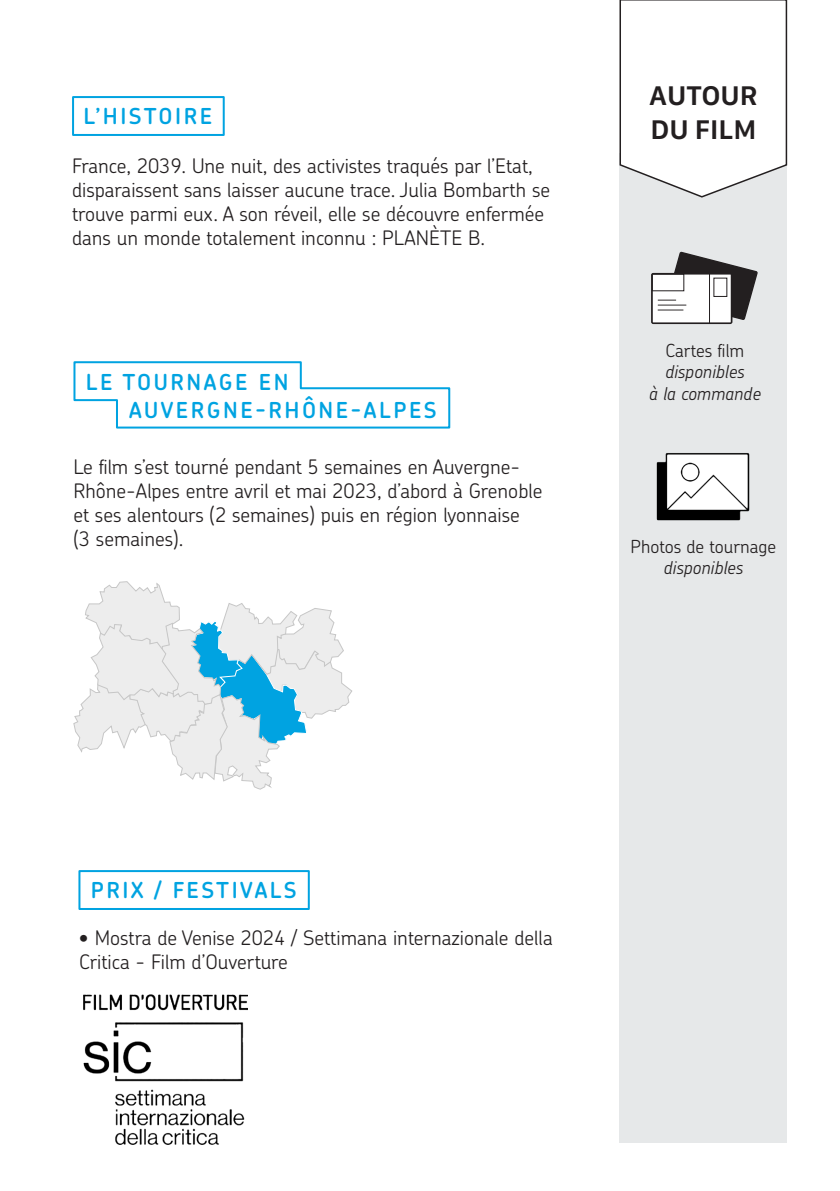
<style>
.page{position:relative;width:840px;height:1191px;background:#fff}
.page>*{position:absolute;margin:0;border:0;box-sizing:border-box;transform-origin:0 0}
.AUTOUR_DU_FILM{font:900 28px "SF Compact";color:#231f20}
.t1{font:600 22px "Chevin Pro";letter-spacing:.115em;color:#00a3e1}
.Paragraphes_fiches_films{font:300 20px/24px "Chevin Pro";color:#231f20}
.t2{font:300 18px/21.6px "Chevin Pro";color:#231f20;text-align:center}
.t3{font:italic 300 18px "Chevin Pro";color:#231f20}
.s1{font-style:italic}
</style>
<div class="page">
<svg style="left:73px;top:361px;width:378px;height:68px"></svg>
<div style="left:72px;top:96px;width:152px;height:40px;border:2px solid #00a3e1"></div>
<div style="left:619px;top:153px;width:167px;height:989px;background:#e6e8e9"></div>
<svg style="left:619px;top:0;width:168px;height:198px"></svg>
<svg style="left:73px;top:581px;width:279px;height:209px"></svg>
<svg style="left:651px;top:252px;width:106px;height:72px"></svg>
<hr style="left:708px;top:274px;width:1px;height:49px;background:#231f20">
<div style="left:78px;top:870px;width:231px;height:40px;border:2px solid #00a3e1"></div>
<img style="left:83px;top:994px;width:165px;height:150px">
<img style="left:656px;top:453px;width:93px;height:67px">
<p class="t1" style="left:83px;top:101px;width:130px">L’HISTOIRE</p>
<p class="Paragraphes_fiches_films" style="left:72px;top:153px;width:479px">France, 2039. Une nuit, des activistes traqués par l’Etat, disparaissent sans laisser aucune trace. Julia Bombarth se trouve parmi eux. A son réveil, elle se découvre enfermée dans un monde totalement inconnu : PLANÈTE B.</p>
<p class="t1" style="left:86px;top:367px;width:204px">LE TOURNAGE EN</p>
<p class="t1" style="left:129px;top:395px;width:309px">AUVERGNE-RHÔNE-ALPES</p>
<p class="Paragraphes_fiches_films" style="left:73px;top:454px;width:470px">Le film s’est tourné pendant 5 semaines en Auvergne-Rhône-Alpes entre avril et mai 2023, d’abord à Grenoble et ses alentours (2 semaines) puis en région lyonnaise<br>(3 semaines).</p>
<p class="AUTOUR_DU_FILM" style="left:648px;top:79px;width:110px">AUTOUR</p>
<p class="AUTOUR_DU_FILM" style="left:650px;top:112px;width:107px">DU FILM</p>
<p class="t2" style="left:665px;top:339px;width:80px">Cartes film</p>
<p class="t3" style="left:664px;top:360px;width:81px">disponibles</p>
<p class="t3" style="left:648px;top:381px;width:114px">à la commande</p>
<p class="t2" style="left:630px;top:534px;width:147px">Photos de tournage <span class="s1">disponibles</span></p>
<p class="t1" style="left:91px;top:875px;width:207px">PRIX / FESTIVALS</p>
<p class="Paragraphes_fiches_films" style="left:79px;top:925px;width:475px">• Mostra de Venise 2024 / Settimana internazionale della<br>Critica - Film d’Ouverture</p>
</div>
